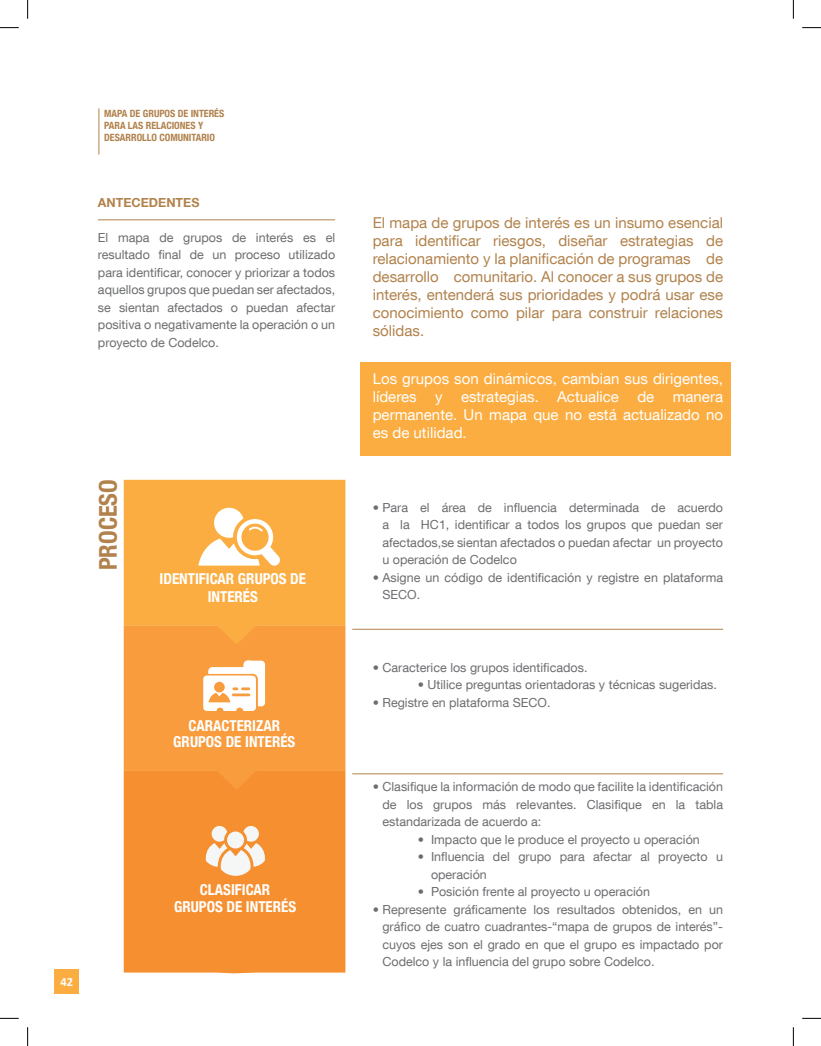
<style>
.page{position:relative;width:821px;height:1046px;background:#fff}
.page>*{position:absolute;margin:0;border:0;box-sizing:border-box;transform-origin:0 0}
.t1{font:700 condensed 24.5px "Helvetica Neue LT Com";color:#b1824c}
.t2{font:15px/18px "Helvetica Neue LT Com";color:#b1824c;text-align:justify}
.t3{font:15px/18px "Helvetica Neue LT Com";color:#fff;text-align:justify}
.t4{font:700 condensed 15px/16.2px "Helvetica Neue LT Com";color:#fff;text-align:center}
.t5{font:12.5px/17.5px "Helvetica Neue LT Com";color:#6c6d70;text-align:justify}
.t6{font:700 12.5px "Helvetica Neue LT Com";color:#b1824c}
.t7{font:700 12.5px "Calibri";color:#fff}
.t8{font:700 condensed 10px/12px "Helvetica Neue LT Com";color:#b1824c}
</style>
<div class="page">
<hr style="left:99px;top:108px;width:1px;height:47px;background:#b1824c">
<div style="left:55px;top:969px;width:24px;height:24px;background:#fbad41"></div>
<div style="left:359px;top:362px;width:371px;height:93px;background:#fbad41"></div>
<div style="left:124px;top:789px;width:221px;height:184px;background:#f68f30"></div>
<svg style="left:124px;top:644px;width:221px;height:145px;background:#f79a3c"></svg>
<svg style="left:124px;top:479px;width:221px;height:165px;background:#faab42"></svg>
<hr style="left:98px;top:219px;width:237px;height:1px;background:#b1824c">
<svg style="left:203px;top:660px;width:62px;height:50px"></svg>
<svg style="left:203px;top:660px;width:48px;height:16px"></svg>
<svg style="left:198px;top:507px;width:82px;height:58px"></svg>
<svg style="left:206px;top:825px;width:59px;height:50px"></svg>
<hr style="left:352px;top:629px;width:370px;height:1px;background:#b1824c">
<hr style="left:352px;top:773px;width:370px;height:1px;background:#b1824c">
<svg style="left:0;top:27px;width:19px;height:1px"></svg>
<svg style="left:802px;top:27px;width:18px;height:1px"></svg>
<svg style="left:0;top:1017px;width:19px;height:1px"></svg>
<svg style="left:802px;top:1017px;width:18px;height:1px"></svg>
<svg style="left:27px;top:0;width:1px;height:19px"></svg>
<svg style="left:27px;top:1027px;width:1px;height:18px"></svg>
<svg style="left:792px;top:0;width:1px;height:19px"></svg>
<svg style="left:792px;top:1027px;width:1px;height:18px"></svg>
<p class="t8" style="left:104px;top:108px;width:121px">MAPA DE GRUPOS DE INTERÉS<br>PARA LAS RELACIONES Y<br>DESARROLLO COMUNITARIO</p>
<p class="t6" style="left:98px;top:194px;width:103px">ANTECEDENTES</p>
<p class="t5" style="left:98px;top:228px;width:239px">El mapa de grupos de interés es el resultado final de un proceso utilizado para identificar, conocer y priorizar a todos aquellos grupos que puedan ser afectados, se sientan afectados o puedan afectar positiva o negativamente la operación o un proyecto de Codelco.</p>
<h1 class="t1" style="left:93px;top:570px;width:93px;rotate:-90deg">PROCESO</h1>
<p class="t4" style="left:159px;top:569px;width:148px;line-height:18px">IDENTIFICAR GRUPOS DE<br>INTERÉS</p>
<p class="t4" style="left:173px;top:717px;width:124px">CARACTERIZAR<br>GRUPOS DE INTERÉS</p>
<p class="t7" style="left:61px;top:973px;width:14px">42</p>
<p class="t4" style="left:174px;top:881px;width:124px">CLASIFICAR<br>GRUPOS DE INTERÉS</p>
<p class="t2" style="left:372px;top:213px;width:352px">El mapa de grupos de interés es un insumo esencial para identificar riesgos, diseñar estrategias de relacionamiento y la planificación de programas de desarrollo comunitario. Al conocer a sus grupos de interés, entenderá sus prioridades y podrá usar ese conocimiento como pilar para construir relaciones sólidas.</p>
<p class="t3" style="left:372px;top:369px;width:352px">Los grupos son dinámicos, cambian sus dirigentes, líderes y estrategias. Actualice de manera permanente. Un mapa que no está actualizado no es de utilidad.</p>
<p class="t5" style="left:382px;top:498px;width:342px;text-indent:-10px">• Para el área de influencia determinada de acuerdo a la HC1, identificar a todos los grupos que puedan ser afectados,se sientan afectados o puedan afectar un proyecto u operación de Codelco</p>
<p class="t5" style="left:382px;top:568px;width:342px;text-indent:-10px">• Asigne un código de identificación y registre en plataforma<br>SECO.</p>
<p class="t5" style="left:372px;top:658px;width:216px">• Caracterice los grupos identificados.</p>
<p class="t5" style="left:417px;top:675px;width:300px">• Utilice preguntas orientadoras y técnicas sugeridas.</p>
<p class="t5" style="left:372px;top:693px;width:179px">• Registre en plataforma SECO.</p>
<p class="t5" style="left:382px;top:777px;width:342px;text-indent:-10px">• Clasifique la información de modo que facilite la identificación de los grupos más relevantes. Clasifique en la tabla estandarizada de acuerdo a:</p>
<p class="t5" style="left:417px;top:830px;width:283px">• Impacto que le produce el proyecto u operación</p>
<p class="t5" style="left:431px;top:847px;width:293px;text-indent:-13px">• Influencia del grupo para afectar al proyecto u operación</p>
<p class="t5" style="left:417px;top:882px;width:233px">• Posición frente al proyecto u operación</p>
<p class="t5" style="left:382px;top:900px;width:342px;text-indent:-10px">• Represente gráficamente los resultados obtenidos, en un gráfico de cuatro cuadrantes-“mapa de grupos de interés”- cuyos ejes son el grado en que el grupo es impactado por Codelco y la influencia del grupo sobre Codelco.</p>
</div>
